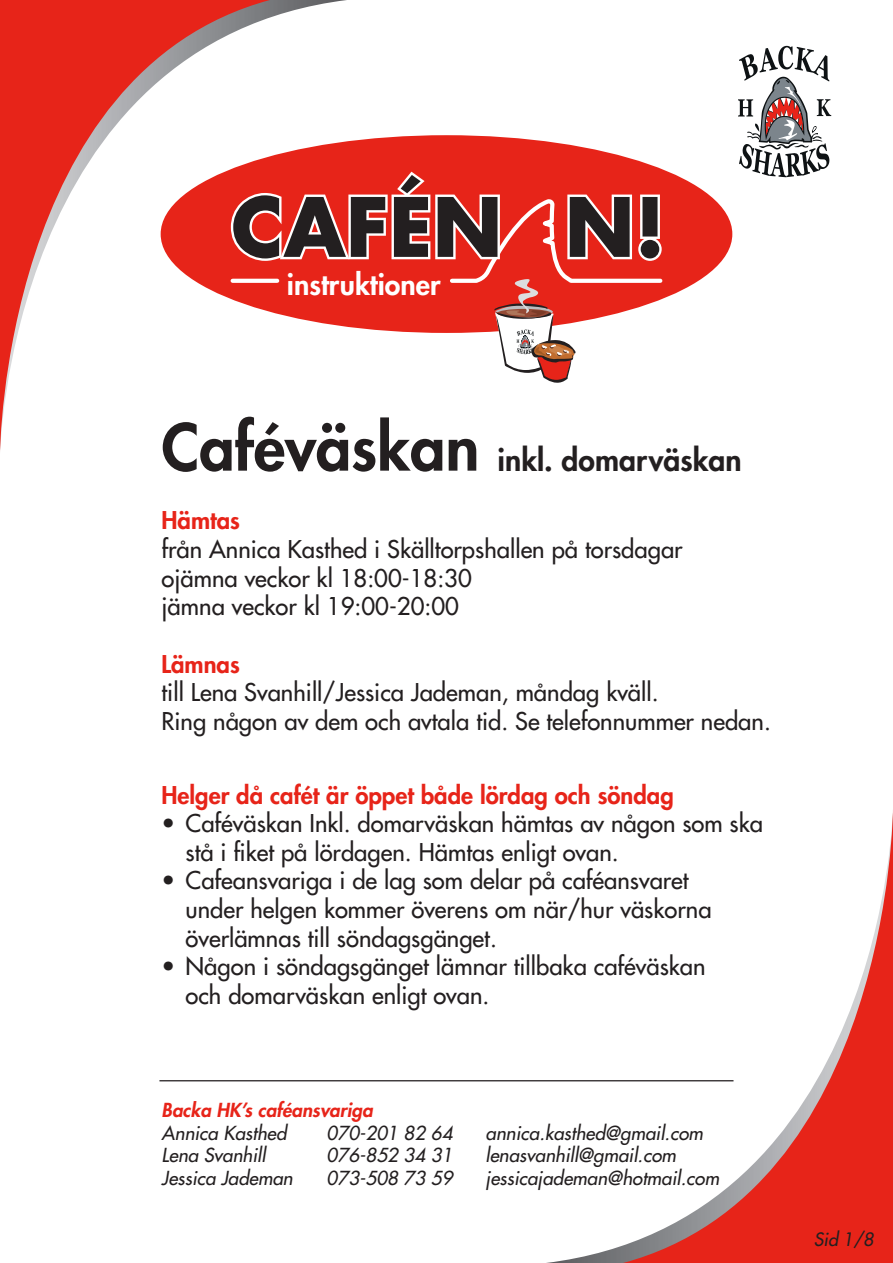
<style>
.page{position:relative;width:893px;height:1263px;background:#fff}
.page>*{position:absolute;margin:0;border:0;box-sizing:border-box;transform-origin:0 0}
.t1{font:800 30px "Futura Std";color:#231f20}
.t2{font:800 28.35px "Futura Std";color:#fff}
.t3{font:500 23.85px/28.7px "Futura Std";color:#231f20}
.t4{font:800 23.85px "Futura Std";color:#e72419}
.t5{font:italic 500 18.9px "Futura Std";color:#231f20}
.t6{font:italic 800 18.9px "Futura Std";color:#e72419}
.t7{font:italic 500 18px "Futura Std";color:#231f20}
.s1{font-size:62.7px}
</style>
<div class="page">
<svg style="left:0;top:0;width:347px;height:451px"></svg>
<svg style="left:546px;top:812px;width:347px;height:451px"></svg>
<svg style="left:738px;top:45px;width:94px;height:133px"></svg>
<div style="left:161px;top:135px;width:571px;height:198px;background:#e72419;border-radius:50%"></div>
<svg style="left:228px;top:172px;width:436px;height:211px"></svg>
<hr style="left:159px;top:1080px;width:574px;height:1px;background:#231f20">
<p class="t2" style="left:287px;top:267px;width:155px">instruktioner</p>
<p class="t1" style="left:162px;top:441px;width:582px"><span class="s1">Caféväskan</span> inkl. domarväskan</p>
<p class="t4" style="left:162px;top:505px;width:80px">Hämtas</p>
<p class="t3" style="left:162px;top:535px;width:522px">från Annica Kasthed i Skälltorpshallen på torsdagar</p>
<p class="t3" style="left:162px;top:564px;width:312px">ojämna veckor kl 18:00-18:30</p>
<p class="t3" style="left:162px;top:592px;width:299px">jämna veckor kl 19:00-20:00</p>
<p class="t4" style="left:162px;top:649px;width:80px">Lämnas</p>
<p class="t3" style="left:162px;top:678px;width:499px">till Lena Svanhill/Jessica Jademan, måndag kväll.</p>
<p class="t3" style="left:162px;top:707px;width:611px">Ring någon av dem och avtala tid. Se telefonnummer nedan.</p>
<p class="t4" style="left:162px;top:780px;width:514px">Helger då cafét är öppet både lördag och söndag</p>
<p class="t3" style="left:186px;top:809px;width:579px;text-indent:-24px">• Caféväskan Inkl. domarväskan hämtas av någon som ska stå i fiket på lördagen. Hämtas enligt ovan.</p>
<p class="t3" style="left:162px;top:866px;width:529px">• Cafeansvariga i de lag som delar på caféansvaret</p>
<p class="t3" style="left:186px;top:895px;width:528px">under helgen kommer överens om när/hur väskorna</p>
<p class="t3" style="left:186px;top:924px;width:313px">överlämnas till söndagsgänget.</p>
<p class="t3" style="left:186px;top:952px;width:521px;text-indent:-24px">• Någon i söndagsgänget lämnar tillbaka caféväskan och domarväskan enligt ovan.</p>
<p class="t6" style="left:162px;top:1098px;width:213px">Backa HK’s caféansvariga</p>
<p class="t5" style="left:162px;top:1121px;width:126px">Annica Kasthed</p>
<p class="t5" style="left:327px;top:1121px;width:127px">070-201 82 64</p>
<p class="t5" style="left:486px;top:1121px;width:219px">annica.kasthed@gmail.com</p>
<p class="t5" style="left:162px;top:1143px;width:105px">Lena Svanhill</p>
<p class="t5" style="left:327px;top:1143px;width:127px">076-852 34 31</p>
<p class="t5" style="left:486px;top:1143px;width:192px">lenasvanhill@gmail.com</p>
<p class="t5" style="left:162px;top:1166px;width:133px">Jessica Jademan</p>
<p class="t5" style="left:327px;top:1166px;width:127px">073-508 73 59</p>
<p class="t5" style="left:486px;top:1166px;width:235px">jessicajademan@hotmail.com</p>
<p class="t7" style="left:814px;top:1228px;width:61px">Sid 1/8</p>
</div>
